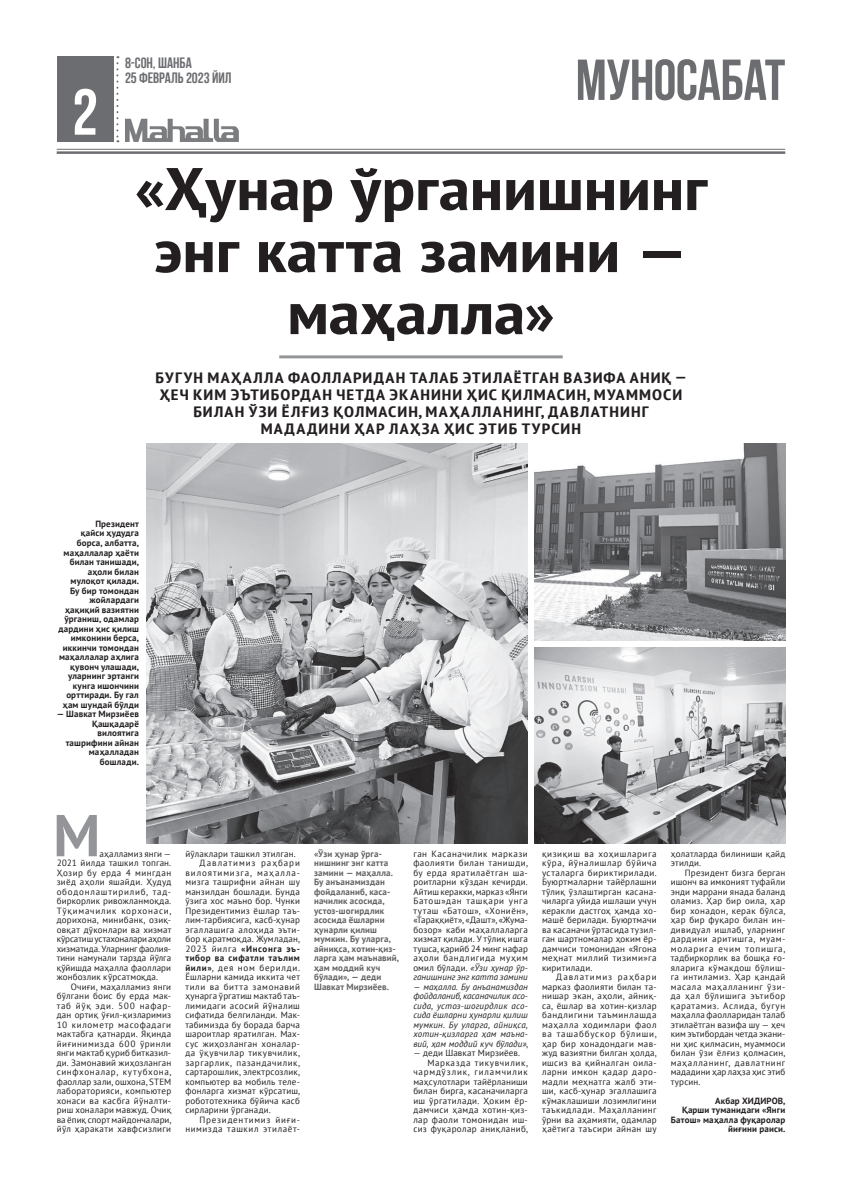
<style>
.page{position:relative;width:842px;height:1191px;background:#fff}
.page>*{position:absolute;margin:0;border:0;box-sizing:border-box;transform-origin:0 0}
.Matn{font:700 condensed 60px/62px "PT Sans";color:#231f20;text-align:center;scale:1.25 1}
.Matn-2{font:57.6px "Bebas Neue UZ Bold";letter-spacing:-.01em;color:#6c6d70}
.Matn-3{font:700 condensed 15px/17px "PT Sans";letter-spacing:.065em;color:#231f20;text-align:center;scale:1.2 1}
.Matn-4{font:15px "Bebas Neue UZ Bold";letter-spacing:-.005em;color:#6c6d70}
.Matn-5{font:9px/9.5px "PT Sans";letter-spacing:.03em;color:#231f20;text-align:justify}
.Matn-6{font:700 9px/9.5px "PT Sans";letter-spacing:.015em;color:#231f20;text-align:right}
.Matn-7{font:700 9px/9.5px "PT Sans";letter-spacing:.015em;color:#636366}
.Matn-8{font:italic 9px/9.5px "PT Sans";letter-spacing:.02em;color:#231f20;text-align:justify}
.Matn-9{font:9px/9.5px "PT Sans";letter-spacing:.08em;color:#231f20;text-align:right}
.s1{font-weight:700}
.s2{font-style:italic}
.s3{font-style:normal}
</style>
<div class="page">
<div style="left:57px;top:57px;width:56px;height:85px;background:#6c6d70"></div>
<img style="left:125px;top:119px;width:114px;height:23px">
<svg style="left:75px;top:89px;width:21px;height:46px"></svg>
<svg style="left:116px;top:56px;width:2px;height:86px"></svg>
<hr style="left:57px;top:149px;width:728px;height:1px;background:#6c6d70">
<hr style="left:57px;top:151px;width:728px;height:3px;background:#6c6d70">
<hr style="left:279px;top:355px;width:284px;height:3px;background:#939598">
<img style="left:146px;top:443px;width:382px;height:400px">
<img style="left:535px;top:443px;width:250px;height:197px">
<img style="left:535px;top:647px;width:250px;height:196px">
<svg style="left:57px;top:815px;width:40px;height:41px"></svg>
<p class="Matn-4" style="left:125px;top:55px;width:68px">8-СОН, ШАНБА</p>
<p class="Matn-4" style="left:125px;top:70px;width:108px">25 ФЕВРАЛЬ 2023 ЙИЛ</p>
<p class="Matn-2" style="left:576px;top:48px;width:211px">МУНОСАБАТ</p>
<p class="Matn" style="left:135px;top:157px;width:459px">«Ҳунар ўрганишнинг энг катта замини — маҳалла»</p>
<p class="Matn-3" style="left:156px;top:369px;width:444px">БУГУН МАҲАЛЛА ФАОЛЛАРИДАН ТАЛАБ ЭТИЛАЁТГАН ВАЗИФА АНИҚ — ҲЕЧ КИМ ЭЪТИБОРДАН ЧЕТДА ЭКАНИНИ ҲИС ҚИЛМАСИН, МУАММОСИ БИЛАН ЎЗИ ЁЛҒИЗ ҚОЛМАСИН, МАҲАЛЛАНИНГ, ДАВЛАТНИНГ МАДАДИНИ ҲАР ЛАҲЗА ҲИС ЭТИБ ТУРСИН</p>
<p class="Matn-6" style="left:58px;top:519px;width:82px">Президент<br>қайси ҳудудга борса, албатта, маҳаллалар ҳаёти билан танишади, аҳоли билан мулоқот қилади.<br>Бу бир томондан жойлардаги ҳақиқий вазиятни ўрганиш, одамлар дардини ҳис қилиш имконини берса, иккинчи томондан маҳаллалар аҳлига қувонч улашади, уларнинг эртанги кунга ишончини орттиради. Бу гал ҳам шундай бўлди</p>
<p class="Matn-6" style="left:57px;top:709px;width:84px">— Шавкат Мирзиёев<br>Қашқадарё вилоятига ташрифини айнан маҳалладан бошлади.</p>
<p class="Matn-5" style="left:57px;top:848px;width:116px;text-indent:43px">аҳалламиз янги — 2021 йилда ташкил топган.<br>Ҳозир бу ерда 4 мингдан зиёд аҳоли яшайди. Ҳудуд ободонлаштирилиб, тад&shy;биркорлик ривожланмоқда.<br>Тўқимачилик корхонаси, дорихона, минибанк, озиқ&shy;овқат дўконлари ва хизмат кўрсатиш устахоналари аҳоли хизматида. Уларнинг фаолия&shy;тини намунали тарзда йўлга қўйишда маҳалла фаоллари жонбозлик кўрсатмоқда.</p>
<p class="Matn-5" style="left:57px;top:981px;width:116px;text-indent:14px">Очиғи, маҳалламиз янги бўлгани боис бу ерда мак&shy;таб йўқ эди. 500 нафар&shy;дан ортиқ ўғил-қизларимиз 10 километр масофадаги мактабга қатнарди. Яқинда йиғинимизда 600 ўринли янги мактаб қуриб битказил&shy;ди. Замонавий жиҳозланган синфхоналар, кутубхона, фаоллар зали, ошхона, STEM лабораторияси, компьютер хонаси ва касбга йўналти&shy;риш хоналари мавжуд. Очиқ ва ёпиқ спорт майдончалари, йўл ҳаракати хавфсизлиги</p>
<p class="Matn-5" style="left:185px;top:848px;width:112px">йўлаклари ташкил этилган.</p>
<p class="Matn-5" style="left:185px;top:858px;width:116px;text-indent:14px">Давлатимиз раҳбари вилоятимизга, маҳалла&shy;мизга ташрифни айнан шу манзилдан бошлади. Бунда ўзига хос маъно бор. Чунки Президентимиз ёшлар таъ&shy;лим-тарбиясига, касб-ҳунар эгаллашига алоҳида эъти&shy;бор қаратмоқда. Жумладан, 2023 йилга <span class="s1">«Инсонга эъ&shy;тибор ва сифатли таълим йили»</span>, дея ном берилди.<br>Ёшларни камида иккита чет тили ва битта замонавий ҳунарга ўргатиш мактаб таъ&shy;лимидаги асосий йўналиш сифатида белгиланди. Мак&shy;табимизда бу борада барча шароитлар яратилган. Мах&shy;сус жиҳозланган хоналар&shy;да ўқувчилар тикувчилик, заргарлик, пазандачилик, сартарошлик, электрсозлик, компьютер ва мобиль теле&shy;фонларга хизмат кўрсатиш, робототехника бўйича касб сирларини ўрганади.</p>
<p class="Matn-9" style="left:185px;top:1114px;width:116px">Президентимиз йиғи&shy;нимизда ташкил этилаёт-</p>
<p class="Matn-7" style="left:314px;top:848px;width:86px">«Ўзи ҳунар ўрга&shy;нишнинг энг катта замини — маҳалла.<br>Бу анъанамиздан фойдаланиб, каса&shy;начилик асосида, устоз-шогирдлик асосида ёшларни ҳунарли қилиш мумкин. Бу уларга, айниқса, хотин-қиз&shy;ларга ҳам маънавий, ҳам моддий куч бўлади», — деди<br>Шавкат Мирзиёев.</p>
<p class="Matn-5" style="left:413px;top:848px;width:116px">ган Касаначилик маркази фаолияти билан танишди, бу ерда яратилаётган ша&shy;роитларни кўздан кечирди.<br>Айтиш керакки, марказ «Янги Батош»дан ташқари унга туташ «Батош», «Хониён», «Тараққиёт», «Дашт», «Жума&shy;бозор» каби маҳаллаларга хизмат қилади. У тўлиқ ишга тушса, қарийб 24 минг нафар аҳоли бандлигида муҳим омил бўлади. <span class="s2">«Ўзи ҳунар ўр&shy;ганишнинг энг катта замини</span></p>
<p class="Matn-8" style="left:413px;top:981px;width:116px">— маҳалла. Бу анъанамиздан фойдаланиб, касаначилик асо&shy;сида, устоз-шогирдлик асо&shy;сида ёшларни ҳунарли қилиш мумкин. Бу уларга, айниқса, хотин-қизларга ҳам маъна&shy;вий, ҳам моддий куч бўлади»<span class="s3">,</span></p>
<p class="Matn-5" style="left:413px;top:1048px;width:108px">— деди Шавкат Мирзиёев.</p>
<p class="Matn-5" style="left:413px;top:1057px;width:116px;text-indent:14px">Марказда тикувчилик, чармдўзлик, гиламчилик маҳсулотлари тайёрланиши билан бирга, касаначиларга иш ўргатилади. Ҳоким ёр&shy;дамчиси ҳамда хотин-қиз&shy;лар фаоли томонидан иш&shy;сиз фуқаролар аниқланиб,</p>
<p class="Matn-5" style="left:542px;top:848px;width:116px">қизиқиш ва хоҳишларига кўра, йўналишлар бўйича усталарга бириктирилади.<br>Буюртмаларни тайёрлашни тўлиқ ўзлаштирган касана&shy;чиларга уйида ишлаши учун керакли дастгоҳ ҳамда хо&shy;машё берилади. Буюртмачи ва касаначи ўртасида тузил&shy;ган шартномалар ҳоким ёр&shy;дамчиси томонидан «Ягона меҳнат миллий тизими»га киритилади.</p>
<p class="Matn-5" style="left:542px;top:972px;width:116px;text-indent:14px">Давлатимиз раҳбари марказ фаолияти билан та&shy;нишар экан, аҳоли, айниқ&shy;са, ёшлар ва хотин-қизлар бандлигини таъминлашда маҳалла ходимлари фаол ва ташаббускор бўлиши, ҳар бир хонадондаги мав&shy;жуд вазиятни билган ҳолда, ишсиз ва қийналган оила&shy;ларни имкон қадар даро&shy;мадли меҳнатга жалб эти&shy;ши, касб-ҳунар эгаллашига кўмаклашиши лозимлигини таъкидлади. Маҳалланинг ўрни ва аҳамияти, одамлар ҳаётига таъсири айнан шу</p>
<p class="Matn-5" style="left:671px;top:848px;width:116px">ҳолатларда билиниши қайд этилди.</p>
<p class="Matn-5" style="left:671px;top:867px;width:116px;text-indent:14px">Президент бизга берган ишонч ва имконият туфайли энди маррани янада баланд оламиз. Ҳар бир оила, ҳар бир хонадон, керак бўлса, ҳар бир фуқаро билан ин&shy;дивидуал ишлаб, уларнинг дардини аритишга, муам&shy;моларига ечим топишга, тадбиркорлик ва бошқа ғо&shy;яларига кўмакдош бўлиш&shy;га интиламиз. Ҳар қандай масала маҳалланинг ўзи&shy;да ҳал бўлишига эътибор қаратамиз. Аслида, бугун маҳалла фаолларидан талаб этилаётган вазифа шу — ҳеч ким эътибордан четда экани&shy;ни ҳис қилмасин, муаммоси билан ўзи ёлғиз қолмасин, маҳалланинг, давлатнинг мададини ҳар лаҳза ҳис этиб турсин.</p>
<p class="Matn-6" style="left:715px;top:1095px;width:72px">Акбар ХИДИРОВ,</p>
<p class="Matn-6" style="left:671px;top:1105px;width:116px">Қарши туманидаги «Янги<br>Батош» маҳалла фуқаролар йиғини раиси.</p>
</div>
